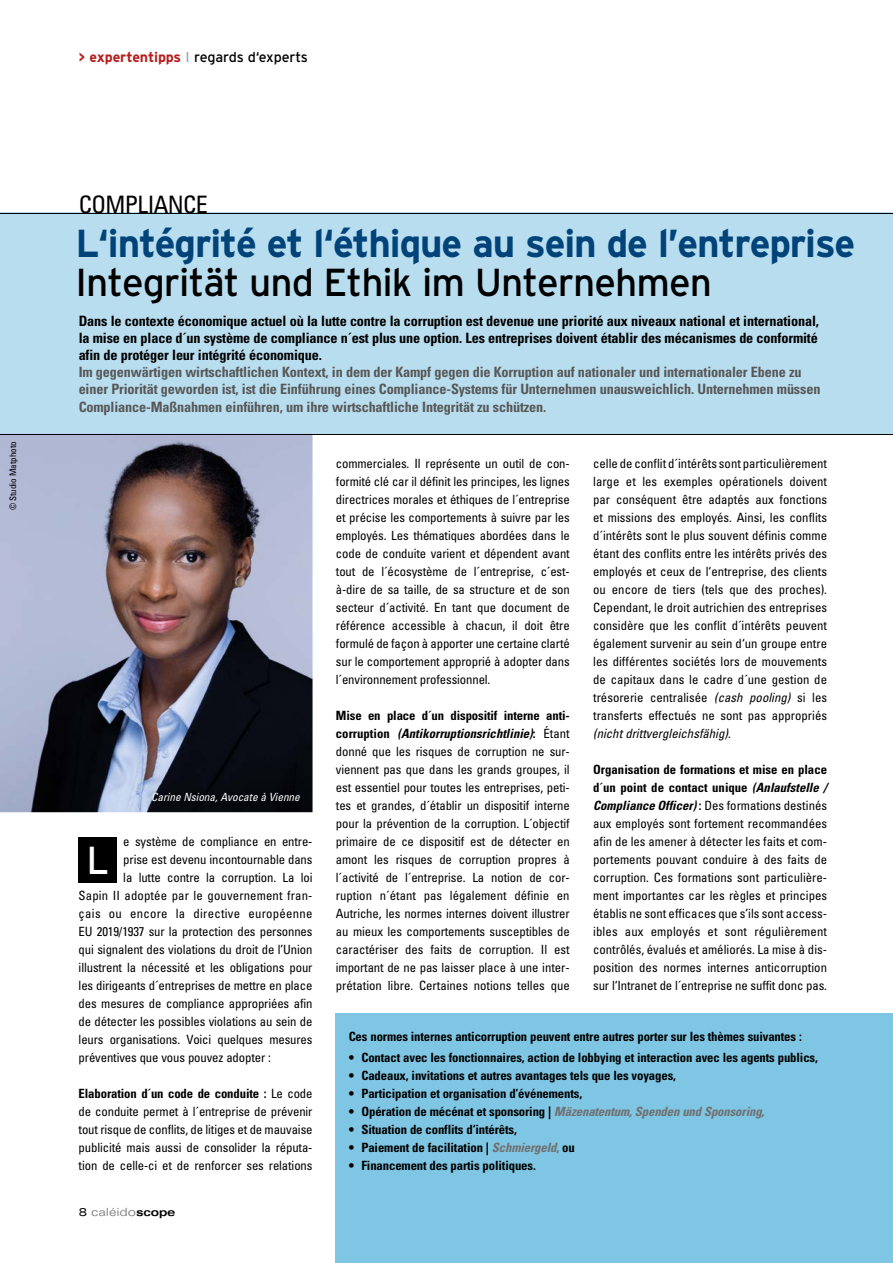
<style>
.page{position:relative;width:893px;height:1263px;background:#fff}
.page>*{position:absolute;margin:0;border:0;box-sizing:border-box;transform-origin:0 0}
.t1{font:700 39px "Interstate";letter-spacing:-.03em;color:#004379}
.t2{font:39px "Interstate";letter-spacing:-.025em;color:#000}
.t3{font:39px "Interstate";color:#fff}
.t4{font:condensed 24px "Univers";letter-spacing:-.025em;color:#000}
.t5{font:700 condensed 14.25px/17.1px "Univers";letter-spacing:-.01em;color:#575756}
.t6{font:700 condensed 14.25px/17.1px "Univers";letter-spacing:-.01em;color:#000;text-align:justify}
.t7{font:14.25px "Interstate";letter-spacing:-.01em;color:#000}
.t8{font:condensed 12.75px/18px "Univers";letter-spacing:-.01em;color:#000;text-align:justify}
.t9{font:700 condensed 12.75px "Univers";letter-spacing:-.01em;color:#000}
.t10{font:italic 700 condensed 12.75px "Univers";letter-spacing:-.01em;color:#706f6f}
.t11{font:condensed 12.75px "Univers";letter-spacing:.01em;color:#000}
.t12{font:condensed 12.75px "Univers";letter-spacing:.02em;color:#000}
.t13{font:italic condensed 11.25px "Univers";color:#fff}
.t14{font:expanded 11.25px "Univers";letter-spacing:-.01em;color:#878787}
.t15{font:condensed 9px "Univers";letter-spacing:-.005em;color:#000}
.s1{font-weight:700;color:#b51f1f}
.s2{color:#a1a5a7}
.s3{font-weight:700}
.s4{color:#000}
.s5{font-weight:700;color:#000}
.s6{font-weight:700;font-style:italic}
.s7{font-style:italic}
.s8{font-style:normal;color:#000}
.s9{font-style:italic;color:#706f6f}
.s10{color:#706f6f}
</style>
<div class="page">
<div style="left:0;top:213px;width:893px;height:221px;background:#b8ddef"></div>
<hr style="left:0;top:213px;width:893px;height:1px;background:#000">
<img style="left:0;top:435px;width:313px;height:377px">
<div style="left:79px;top:838px;width:38px;height:45px;background:#000"></div>
<hr style="left:0;top:434px;width:893px;height:1px;background:#000">
<img style="left:145px;top:785px;width:163px;height:26px">
<div style="left:336px;top:1013px;width:557px;height:250px;background:#7ec6e3"></div>
<p class="t15" style="left:7px;top:510px;width:70px;rotate:-90deg">© Studio Matphoto</p>
<p class="t7" style="left:79px;top:49px;width:231px"><span class="s1">&gt; expertentipps</span> <span class="s2">I</span> regards d‘experts</p>
<h2 class="t4" style="left:79px;top:189px;width:131px">COMPLIANCE</h2>
<h1 class="t1" style="left:75px;top:221px;width:781px">L‘intégrité et l‘éthique au sein de l’entreprise</h1>
<h1 class="t2" style="left:75px;top:260px;width:638px">Integrität und Ethik im Unternehmen</h1>
<p class="t6" style="left:79px;top:312px;width:742px">Dans le contexte économique actuel où la lutte contre la corruption est devenue une priorité aux niveaux national et international, la mise en place d´un système de compliance n´est plus une option. Les entreprises doivent établir des mécanismes de conformité afin de protéger leur intégrité économique.</p>
<p class="t5" style="left:79px;top:364px;width:743px">Im gegenwärtigen wirtschaftlichen Kontext, in dem der Kampf gegen die Korruption auf nationaler und internationaler Ebene zu einer Priorität geworden ist, ist die Einführung eines Compliance-Systems für Unternehmen unausweichlich. Unternehmen müssen<br>Compliance-Maßnahmen einführen, um ihre wirtschaftliche Integrität zu schützen.</p>
<p class="t13" style="left:151px;top:790px;width:150px">Carine Nsiona, Avocate à Vienne</p>
<p class="t8" style="left:123px;top:832px;width:191px">e système de compliance en entre-</p>
<p class="t8" style="left:123px;top:850px;width:191px">prise est devenu incontournable dans</p>
<p class="t8" style="left:123px;top:868px;width:191px">la lutte contre la corruption. La loi</p>
<p class="t11" style="left:79px;top:887px;width:235px">Sapin II adoptée par le gouvernement fran-</p>
<p class="t12" style="left:79px;top:905px;width:235px">çais ou encore la directive européenne</p>
<p class="t8" style="left:79px;top:922px;width:235px">EU 2019/1937 sur la protection des personnes</p>
<p class="t8" style="left:79px;top:940px;width:235px">qui signalent des violations du droit de l’Union</p>
<p class="t8" style="left:79px;top:958px;width:235px">illustrent la nécessité et les obligations pour</p>
<p class="t8" style="left:79px;top:976px;width:235px">les dirigeants d´entreprises de mettre en place</p>
<p class="t8" style="left:79px;top:994px;width:235px">des mesures de compliance appropriées afin</p>
<p class="t8" style="left:79px;top:1012px;width:235px">de détecter les possibles violations au sein de</p>
<p class="t8" style="left:79px;top:1030px;width:235px">leurs organisations. Voici quelques mesures</p>
<p class="t8" style="left:79px;top:1048px;width:194px">préventives que vous pouvez adopter :</p>
<p class="t8" style="left:79px;top:1084px;width:235px"><span class="s3">Elaboration d´un code de conduite :</span> Le code de conduite permet à l´entreprise de prévenir tout risque de conflits, de litiges et de mauvaise publicité mais aussi de consolider la réputa&shy;tion de celle-ci et de renforcer ses relations</p>
<h1 class="t3" style="left:86px;top:838px;width:24px">L</h1>
<p class="t14" style="left:79px;top:1205px;width:98px"><span class="s4">8</span> caléido<span class="s5">scope</span></p>
<p class="t8" style="left:336px;top:454px;width:235px">commerciales. Il représente un outil de con&shy;formité clé car il définit les principes, les lignes directrices morales et éthiques de l´entreprise et précise les comportements à suivre par les employés. Les thématiques abordées dans le code de conduite varient et dépendent avant tout de l´écosystème de l´entreprise, c´est&shy;à-dire de sa taille, de sa structure et de son secteur d´activité. En tant que document de référence accessible à chacun, il doit être formulé de façon à apporter une certaine clarté sur le comportement approprié à adopter dans l´environnement professionnel.</p>
<p class="t8" style="left:336px;top:706px;width:236px"><span class="s3">Mise en place d´un dispositif interne anti&shy;corruption</span> <span class="s6">(Antikorruptionsrichtlinie)</span><span class="s3">:</span> Étant donné que les risques de corruption ne sur&shy;viennent pas que dans les grands groupes, il est essentiel pour toutes les entreprises, peti&shy;tes et grandes, d´établir un dispositif interne pour la prévention de la corruption. L´objectif primaire de ce dispositif est de détecter en amont les risques de corruption propres à l´activité de l´entreprise. La notion de cor&shy;ruption n´étant pas légalement définie en Autriche, les normes internes doivent illustrer au mieux les comportements susceptibles de caractériser des faits de corruption. Il est important de ne pas laisser place à une inter&shy;prétation libre. Certaines notions telles que</p>
<p class="t8" style="left:593px;top:454px;width:235px">celle de conflit d´intérêts sont particulièrement large et les exemples opérationels doivent par conséquent être adaptés aux fonctions et missions des employés. Ainsi, les conflits d´intérêts sont le plus souvent définis comme étant des conflits entre les intérêts privés des employés et ceux de l‘entreprise, des clients ou encore de tiers (tels que des proches).<br>Cependant, le droit autrichien des entreprises considère que les conflit d´intérêts peuvent également survenir au sein d‘un groupe entre les différentes sociétés lors de mouvements de capitaux dans le cadre d´une gestion de trésorerie centralisée <span class="s7">(cash pooling)</span> si les transferts effectués ne sont pas appropriés <span class="s7">(nicht drittvergleichsfähig)</span>.</p>
<p class="t8" style="left:593px;top:760px;width:235px"><span class="s3">Organisation de formations et mise en place d´un point de contact unique</span> <span class="s6">(Anlaufstelle / Compliance Officer)</span> <span class="s3">:</span> Des formations destinés aux employés sont fortement recommandées afin de les amener à détecter les faits et com&shy;portements pouvant conduire à des faits de corruption. Ces formations sont particulière&shy;ment importantes car les règles et principes établis ne sont efficaces que s’ils sont access&shy;ibles aux employés et sont régulièrement contrôlés, évalués et améliorés. La mise à dis&shy;position des normes internes anticorruption sur l‘Intranet de l´entreprise ne suffit donc pas.</p>
<p class="t9" style="left:349px;top:1029px;width:455px">Ces normes internes anticorruption peuvent entre autres porter sur les thèmes suivantes :</p>
<p class="t9" style="left:349px;top:1050px;width:471px">• Contact avec les fonctionnaires, action de lobbying et interaction avec les agents publics,</p>
<p class="t9" style="left:349px;top:1068px;width:329px">• Cadeaux, invitations et autres avantages tels que les voyages,</p>
<p class="t9" style="left:349px;top:1086px;width:235px">• Participation et organisation d‘événements,</p>
<p class="t10" style="left:349px;top:1104px;width:417px"><span class="s8">• Opération de mécénat et sponsoring |</span> Mäzenatentum, Spenden und Sponsoring,</p>
<p class="t9" style="left:349px;top:1122px;width:170px">• Situation de conflits d‘intérêts,</p>
<p class="t9" style="left:349px;top:1140px;width:228px">• Paiement de facilitation | <span class="s9">Schmiergeld</span><span class="s10">,</span> ou</p>
<p class="t9" style="left:349px;top:1158px;width:189px">• Financement des partis politiques.</p>
</div>
